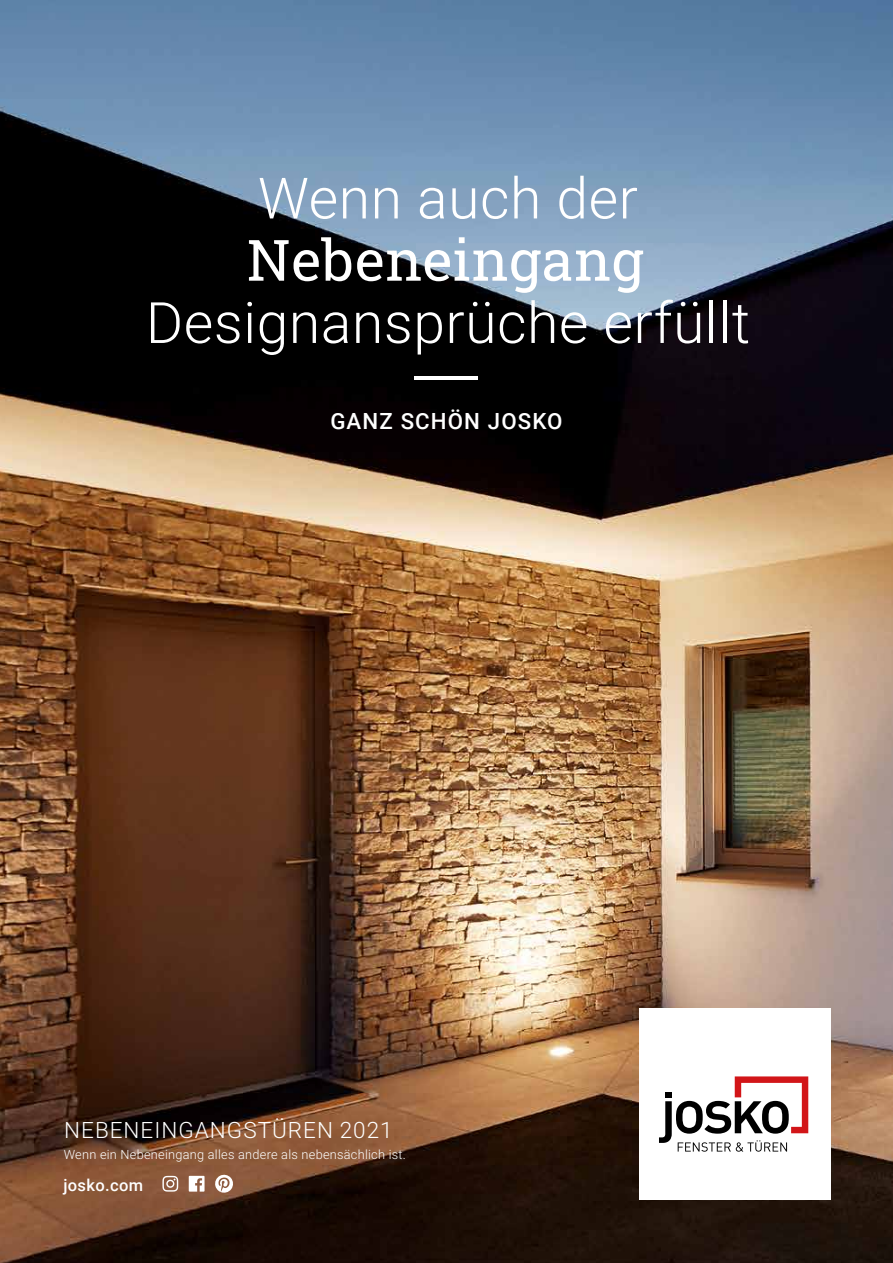
<style>
.page{position:relative;width:893px;height:1263px;background:#fff}
.page>*{position:absolute;margin:0;border:0;box-sizing:border-box;transform-origin:0 0}
.t1{font:300 57px "Roboto";letter-spacing:.01em;color:#fff}
.t2{font:57px "Roboto Slab";letter-spacing:.01em;color:#fff}
.t3{font:300 22.5px "Roboto";letter-spacing:.045em;color:#fff}
.t4{font:500 22.35px "Roboto";letter-spacing:.05em;color:#fff}
.t5{font:500 16.5px "Roboto";letter-spacing:.02em;color:#fff}
.t6{font:300 12.75px "Roboto";letter-spacing:.02em;color:#fff}
</style>
<div class="page">
<img style="left:0;top:0;width:893px;height:1263px">
<hr style="left:415px;top:377px;width:63px;height:3px;background:#fff">
<svg style="left:162px;top:1176px;width:16px;height:15px"></svg>
<svg style="left:189px;top:1176px;width:16px;height:15px"></svg>
<svg style="left:214px;top:1174px;width:20px;height:19px"></svg>
<div style="left:639px;top:1008px;width:191px;height:192px;background:#fff"></div>
<svg style="left:659px;top:1076px;width:149px;height:76px"></svg>
<h1 class="t1" style="left:258px;top:158px;width:381px">Wenn auch der</h1>
<h1 class="t2" style="left:247px;top:221px;width:399px">Nebeneingang</h1>
<h1 class="t1" style="left:146px;top:283px;width:606px">Designansprüche erfüllt</h1>
<h3 class="t4" style="left:330px;top:406px;width:234px">GANZ SCHÖN JOSKO</h3>
<h2 class="t3" style="left:64px;top:1114px;width:330px">NEBENEINGANGSTÜREN 2021</h2>
<p class="t6" style="left:64px;top:1145px;width:344px">Wenn ein Nebeneingang alles andere als nebensächlich ist.</p>
<p class="t5" style="left:63px;top:1173px;width:81px">josko.com</p>
</div>
